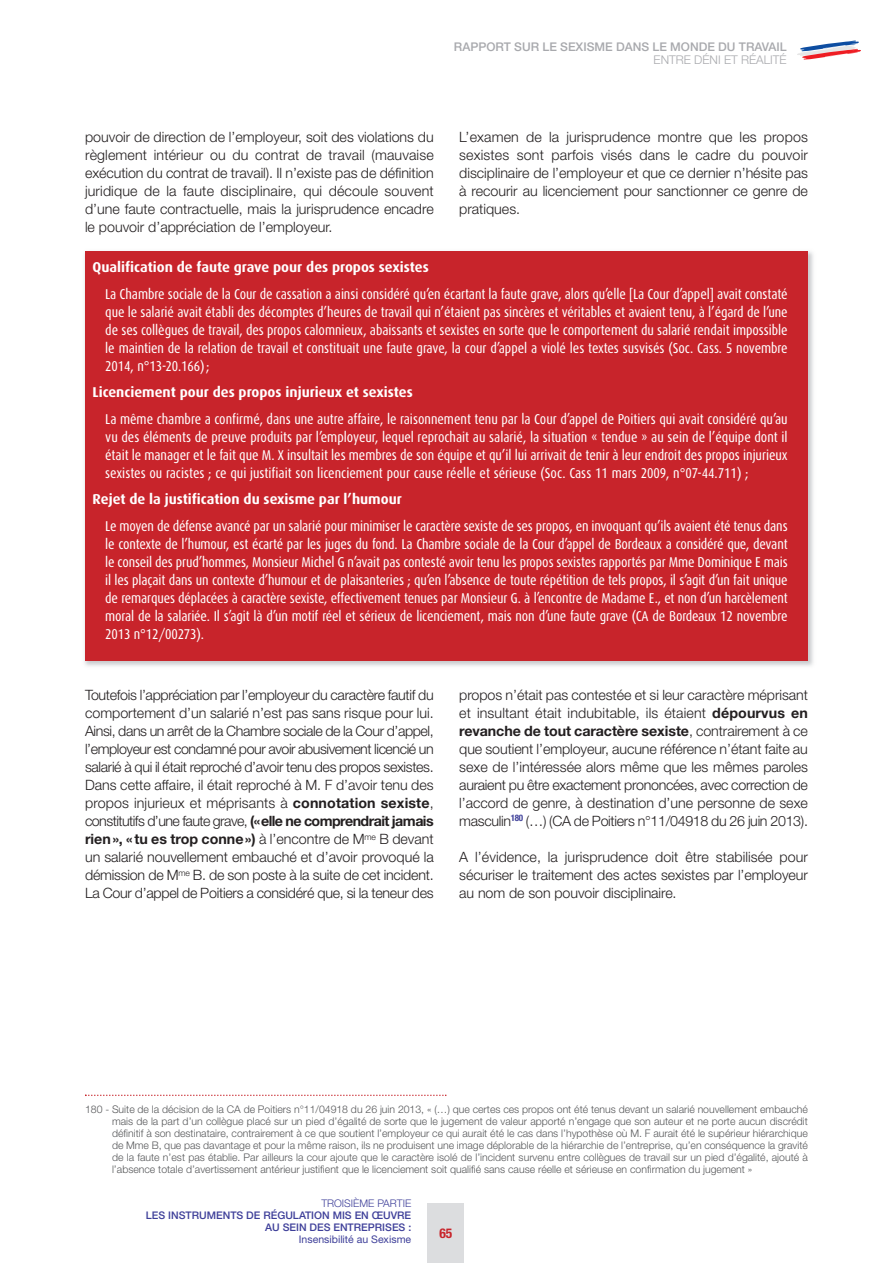
<style>
.page{position:relative;width:893px;height:1263px;background:#fff}
.page>*{position:absolute;margin:0;border:0;box-sizing:border-box;transform-origin:0 0}
.t1{font:300 14.25px/18px "Helvetica Neue";letter-spacing:-.005em;color:#231f20;text-align:justify}
.t2{font:14.25px/18px "Dax Condensed";letter-spacing:-.005em;color:#fff;text-align:justify}
.t3{font:700 14.25px "Dax";color:#fff}
.t4{font:700 condensed 13.5px "Helvetica Neue";color:#c8242b}
.t5{font:500 12px "Helvetica Neue";color:#a8a9ad}
.t6{font:300 12px "Helvetica Neue";color:#a8a9ad}
.t7{font:300 10.5px/12px "Helvetica Neue";color:#57585a;text-align:justify}
.t8{font:500 10.5px/12px "Helvetica Neue";color:#3e3f99;text-align:right}
.t9{font:10.5px "Helvetica Neue";color:#3e3f99}
.t10{font:300 10.5px "Helvetica Neue";color:#3e3f99}
.s1{font-weight:700}
</style>
<div class="page">
<svg style="left:797px;top:40px;width:64px;height:20px"></svg>
<div style="left:428px;top:1203px;width:36px;height:60px;background:#dcdddf"></div>
<img style="left:84px;top:251px;width:729px;height:415px">
<div style="left:85px;top:252px;width:723px;height:409px;background:#c8242b"></div>
<svg style="left:85px;top:1094px;width:361px;height:2px"></svg>
<p class="t5" style="left:454px;top:39px;width:334px">RAPPORT SUR LE SEXISME DANS LE MONDE DU TRAVAIL</p>
<p class="t6" style="left:654px;top:56px;width:135px">ENTRE DÉNI ET RÉALITÉ</p>
<p class="t1" style="left:85px;top:130px;width:350px">pouvoir de direction de l’employeur, soit des violations du règlement intérieur ou du contrat de travail (mauvaise exécution du contrat de travail). Il n’existe pas de définition juridique de la faute disciplinaire, qui découle souvent d’une faute contractuelle, mais la jurisprudence encadre le pouvoir d’appréciation de l’employeur.</p>
<p class="t1" style="left:459px;top:130px;width:350px">L’examen de la jurisprudence montre que les propos sexistes sont parfois visés dans le cadre du pouvoir disciplinaire de l’employeur et que ce dernier n’hésite pas à recourir au licenciement pour sanctionner ce genre de pratiques.</p>
<p class="t3" style="left:93px;top:263px;width:338px">Qualification de faute grave pour des propos sexistes</p>
<p class="t2" style="left:105px;top:286px;width:684px">La Chambre sociale de la Cour de cassation a ainsi considéré qu’en écartant la faute grave, alors qu’elle [La Cour d’appel] avait constaté que le salarié avait établi des décomptes d’heures de travail qui n’étaient pas sincères et véritables et avaient tenu, à l’égard de l’une de ses collègues de travail, des propos calomnieux, abaissants et sexistes en sorte que le comportement du salarié rendait impossible le maintien de la relation de travail et constituait une faute grave, la cour d’appel a violé les textes susvisés (Soc. Cass. 5 novembre 2014, n°13-20.166);</p>
<p class="t3" style="left:93px;top:388px;width:322px">Licenciement pour des propos injurieux et sexistes</p>
<p class="t2" style="left:105px;top:411px;width:684px">La même chambre a confirmé, dans une autre affaire, le raisonnement tenu par la Cour d’appel de Poitiers qui avait considéré qu’au vu des éléments de preuve produits par l’employeur, lequel reprochait au salarié, la situation « tendue » au sein de l’équipe dont il était le manager et le fait que M. X insultait les membres de son équipe et qu’il lui arrivait de tenir à leur endroit des propos injurieux sexistes ou racistes ; ce qui justifiait son licenciement pour cause réelle et sérieuse (Soc. Cass 11 mars 2009, n°07-44.711) ;</p>
<p class="t3" style="left:93px;top:495px;width:311px">Rejet de la justification du sexisme par l’humour</p>
<p class="t2" style="left:105px;top:518px;width:684px">Le moyen de défense avancé par un salarié pour minimiser le caractère sexiste de ses propos, en invoquant qu’ils avaient été tenus dans le contexte de l’humour, est écarté par les juges du fond. La Chambre sociale de la Cour d’appel de Bordeaux a considéré que, devant le conseil des prud’hommes, Monsieur Michel G n’avait pas contesté avoir tenu les propos sexistes rapportés par Mme Dominique E mais il les plaçait dans un contexte d’humour et de plaisanteries ; qu’en l’absence de toute répétition de tels propos, il s’agit d’un fait unique de remarques déplacées à caractère sexiste, effectivement tenues par Monsieur G. à l’encontre de Madame E., et non d’un harcèlement moral de la salariée. Il s’agit là d’un motif réel et sérieux de licenciement, mais non d’une faute grave (CA de Bordeaux 12 novembre 2013 n°12/00273).</p>
<p class="t1" style="left:85px;top:688px;width:350px">Toutefois l’appréciation par l’employeur du caractère fautif du comportement d’un salarié n’est pas sans risque pour lui.<br>Ainsi, dans un arrêt de la Chambre sociale de la Cour d’appel, l’employeur est condamné pour avoir abusivement licencié un salarié à qui il était reproché d’avoir tenu des propos sexistes.<br>Dans cette affaire, il était reproché à M. F d’avoir tenu des propos injurieux et méprisants à <span class="s1">connotation sexiste</span>, constitutifs d’une faute grave, <span class="s1">(«elle ne comprendrait jamais rien», « tu es trop conne»)</span> à l’encontre de M<sup>me</sup> B devant un salarié nouvellement embauché et d’avoir provoqué la démission de M<sup>me</sup> B. de son poste à la suite de cet incident.<br>La Cour d’appel de Poitiers a considéré que, si la teneur des</p>
<p class="t1" style="left:459px;top:688px;width:350px">propos n’était pas contestée et si leur caractère méprisant et insultant était indubitable, ils étaient <span class="s1">dépourvus en revanche de tout caractère sexiste</span>, contrairement à ce que soutient l’employeur, aucune référence n’étant faite au sexe de l’intéressée alors même que les mêmes paroles auraient pu être exactement prononcées, avec correction de l’accord de genre, à destination d’une personne de sexe masculin<sup>180</sup> (…) (CA de Poitiers n°11/04918 du 26 juin 2013).</p>
<p class="t1" style="left:459px;top:850px;width:350px">A l’évidence, la jurisprudence doit être stabilisée pour sécuriser le traitement des actes sexistes par l’employeur au nom de son pouvoir disciplinaire.</p>
<p class="t7" style="left:112px;top:1104px;width:697px;text-indent:-27px">180 - Suite de la décision de la CA de Poitiers n°11/04918 du 26 juin 2013, « (…) que certes ces propos ont été tenus devant un salarié nouvellement embauché mais de la part d’un collègue placé sur un pied d’égalité de sorte que le jugement de valeur apporté n’engage que son auteur et ne porte aucun discrédit définitif à son destinataire, contrairement à ce que soutient l’employeur ce qui aurait été le cas dans l’hypothèse où M. F aurait été le supérieur hiérarchique de Mme B, que pas davantage et pour la même raison, ils ne produisent une image déplorable de la hiérarchie de l’entreprise, qu’en conséquence la gravité de la faute n’est pas établie. Par ailleurs la cour ajoute que le caractère isolé de l’incident survenu entre collègues de travail sur un pied d’égalité, ajouté à l’absence totale d’avertissement antérieur justifient que le licenciement soit qualifié sans cause réelle et sérieuse en confirmation du jugement »</p>
<p class="t10" style="left:321px;top:1199px;width:91px">TROISIÈME PARTIE</p>
<p class="t8" style="left:146px;top:1209px;width:267px">LES INSTRUMENTS DE RÉGULATION MIS EN ŒUVRE<br>AU SEIN DES ENTREPRISES :</p>
<p class="t9" style="left:299px;top:1235px;width:114px">Insensibilité au Sexisme</p>
<p class="t4" style="left:439px;top:1225px;width:14px">65</p>
</div>
